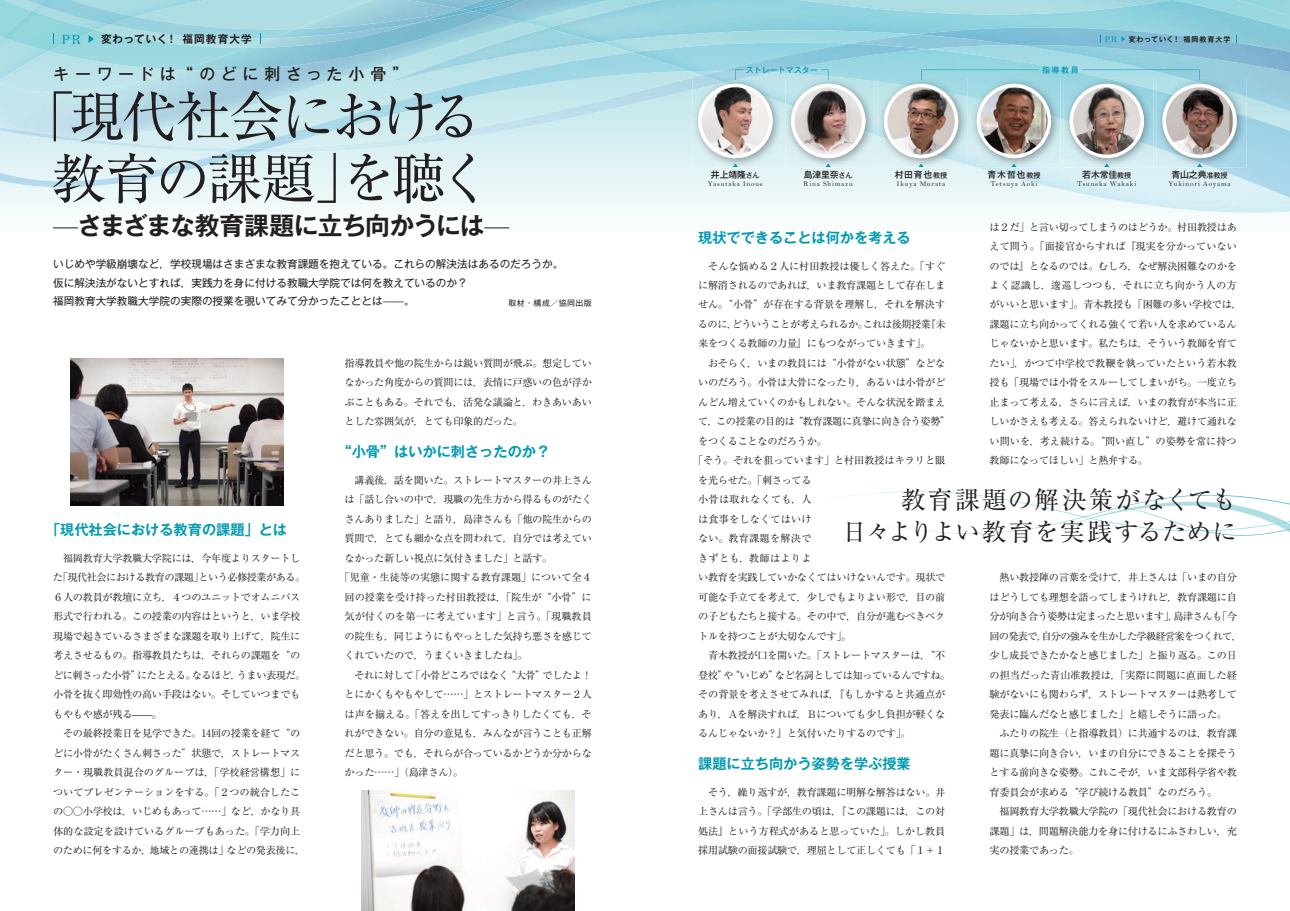
<style>
.page{position:relative;width:1290px;height:911px;background:#fff}
.page>*{position:absolute;margin:0;border:0;box-sizing:border-box;transform-origin:0 0}
.t1{font:54.88px/62px "Ryumin Pro";letter-spacing:-.06em;color:#231f20;text-align:center}
.t2{font:24.75px/31.9px "Ryumin Pro";letter-spacing:.03em;color:#231f20;text-align:right}
.t3{font:700 24.75px "Gothic MB101 Pro De";letter-spacing:-.04em;color:#231f20}
.t4{font:500 16px "Gothic MB101 Pro";letter-spacing:.355em;color:#231f20}
.t5{font:700 14.12px "Gothic MB101 Pro De";color:#029ab3}
.t6{font:14.12px "Bell";color:#029ab3}
.t7{font:10.62px/18.6px "Gothic MB101 Pro";color:#231f20}
.t8{font:700 10.62px "Gothic MB101 Pro De";letter-spacing:.095em;color:#231f20}
.t9{font:10.12px/19.5px "Ryumin Pro";letter-spacing:-.03em;color:#231f20}
.t10{font:10.12px "Ryumin Pro";letter-spacing:-.005em;color:#231f20}
.t11{font:10.12px "Ryumin Pro";letter-spacing:-.01em;color:#231f20}
.t12{font:10.12px "Ryumin Pro";letter-spacing:.025em;color:#231f20}
.t13{font:10.12px "Ryumin Pro";letter-spacing:-.05em;color:#231f20}
.t14{font:10.12px "Ryumin Pro";letter-spacing:.015em;color:#231f20}
.t15{font:500 8.88px "Gothic MB101 Pro";letter-spacing:-.015em;color:#231f20}
.t16{font:8.88px "Bell";color:#029ab3}
.t17{font:500 8px "Gothic MB101 Pro";color:#029ab3}
.t18{font:8px "Gothic MB101 Pro";letter-spacing:.05em;color:#231f20}
.t19{font:7.12px "Bell";letter-spacing:.115em;color:#231f20}
.t20{font:700 7.12px "Gothic MB101 Pro De";letter-spacing:.11em;color:#231f20}
.s1{font-family:"Gothic MB101 Pro";font-weight:300}
.s2{font-size:7.12px}
</style>
<div class="page">
<svg style="left:0;top:153px;width:1290px;height:61px"></svg>
<img style="left:0;top:0;width:383px;height:140px">
<img style="left:0;top:127px;width:89px;height:13px">
<img style="left:0;top:152px;width:255px;height:36px">
<img style="left:226px;top:148px;width:44px;height:5px">
<img style="left:239px;top:52px;width:284px;height:96px">
<svg style="left:0;top:0;width:27px;height:5px"></svg>
<img style="left:447px;top:9px;width:12px;height:1px">
<img style="left:180px;top:11px;width:311px;height:60px">
<img style="left:27px;top:0;width:269px;height:39px">
<img style="left:272px;top:13px;width:175px;height:25px">
<img style="left:418px;top:10px;width:55px;height:13px">
<img style="left:135px;top:0;width:73px;height:17px">
<img style="left:406px;top:0;width:53px;height:9px">
<img style="left:523px;top:22px;width:767px;height:191px">
<img style="left:491px;top:0;width:56px;height:22px">
<img style="left:547px;top:0;width:743px;height:112px">
<img style="left:915px;top:27px;width:375px;height:15px">
<img style="left:632px;top:42px;width:658px;height:156px">
<img style="left:720px;top:44px;width:207px;height:28px">
<img style="left:0;top:5px;width:110px;height:75px">
<img style="left:459px;top:0;width:67px;height:15px">
<img style="left:3px;top:11px;width:93px;height:40px">
<img style="left:39px;top:0;width:96px;height:25px">
<img style="left:465px;top:0;width:53px;height:11px">
<svg style="left:844px;top:491px;width:446px;height:44px"></svg>
<img style="left:70px;top:358px;width:213px;height:147px">
<img style="left:362px;top:790px;width:212px;height:121px">
<img style="left:692px;top:90px;width:90px;height:78px">
<img style="left:692px;top:78px;width:6px;height:12px">
<img style="left:772px;top:78px;width:10px;height:24px">
<img style="left:785px;top:135px;width:90px;height:33px">
<img style="left:785px;top:78px;width:90px;height:57px">
<img style="left:865px;top:78px;width:10px;height:3px">
<img style="left:878px;top:97px;width:6px;height:68px">
<img style="left:878px;top:78px;width:6px;height:19px">
<img style="left:1051px;top:119px;width:9px;height:49px">
<img style="left:1051px;top:78px;width:9px;height:41px">
<img style="left:1064px;top:147px;width:89px;height:21px">
<img style="left:1064px;top:78px;width:5px;height:69px">
<img style="left:1237px;top:78px;width:9px;height:13px">
<img style="left:1156px;top:91px;width:90px;height:77px">
<svg style="left:49px;top:30px;width:196px;height:40px;background:#a0d9e0"></svg>
<svg style="left:1121px;top:36px;width:4px;height:6px"></svg>
<svg style="left:791px;top:70px;width:74px;height:97px;background:#b5bbbc"></svg>
<svg style="left:1069px;top:70px;width:168px;height:97px;background:#aab7b9"></svg>
<img style="left:884px;top:70px;width:167px;height:98px">
<svg style="left:698px;top:70px;width:74px;height:97px;background:#c1c5c6"></svg>
<h3 class="t6" style="left:62px;top:31px;width:21px">PR</h3>
<p class="t8" style="left:101px;top:30px;width:152px">変わっていく！ 福岡教育大学</p>
<p class="t16" style="left:1105px;top:34px;width:14px">PR</p>
<p class="t20" style="left:1129px;top:33px;width:103px">変わっていく！ 福岡教育大学</p>
<p class="t17" style="left:746px;top:63px;width:73px">ストレートマスター</p>
<p class="t17" style="left:1042px;top:63px;width:38px">指導教員</p>
<h3 class="t4" style="left:53px;top:60px;width:357px">キーワードは“のどに刺さった小骨”</h3>
<h1 class="t1" style="left:20px;top:82px;width:474px">「現代社会における教育の課題」を聴く</h1>
<h2 class="t3" style="left:53px;top:204px;width:458px"><span class="s1">̶</span>さまざまな教育課題に立ち向かうには<span class="s1">̶</span></h2>
<p class="t7" style="left:53px;top:253px;width:512px">いじめや学級崩壊など，学校現場はさまざまな教育課題を抱えている。これらの解決法はあるのだろうか。仮に解決法がないとすれば，実践力を身に付ける教職大学院では何を教えているのか？　<br>福岡教育大学教職大学院の実際の授業を覗いてみて分かったこととは̶̶。</p>
<p class="t18" style="left:508px;top:296px;width:85px">取材・構成／協同出版</p>
<h3 class="t5" style="left:46px;top:518px;width:242px">「現代社会における教育の課題」とは</h3>
<p class="t9" style="left:53px;top:548px;width:254px">　福岡教育大学教職大学院には，今年度よりスタートした「現代社会における教育の課題」という必修授業がある。<br>６人の教員が教壇に立ち，４つのユニットでオムニバス形式で行われる。この授業の内容はというと，いま学校現場で起きているさまざまな課題を取り上げて，院生に考えさせるもの。指導教員たちは，それらの課題を“のどに刺さった小骨”にたとえる。なるほど，うまい表現だ。小骨を抜く即効性の高い手段はない。そしていつまでももやもや感が残る̶̶。<br>　その最終授業日を見学できた。14回の授業を経て“のどに小骨がたくさん刺さった”状態で，ストレートマスター・現職教員混合のグループは，「学校経営構想」についてプレゼンテーションをする。「２つの統合したこの○○小学校は，いじめもあって……」など，かなり具体的な設定を設けているグループもあった。「学力向上のために何をするか，地域との連携は」などの発表後に，</p>
<p class="t9" style="left:345px;top:353px;width:249px;text-align:justify">指導教員や他の院生からは鋭い質問が飛ぶ。想定していなかった角度からの質問には，表情に戸惑いの色が浮かぶこともある。それでも，活発な議論と，わきあいあいとした雰囲気が，とても印象的だった。</p>
<h3 class="t5" style="left:338px;top:440px;width:214px">“小骨”はいかに刺さったのか？</h3>
<p class="t9" style="left:345px;top:470px;width:249px">　講義後，話を聞いた。ストレートマスターの井上さん</p>
<p class="t9" style="left:345px;top:489px;width:249px">は「話し合いの中で，現職の先生方から得るものがたく</p>
<p class="t9" style="left:345px;top:509px;width:249px">さんありました」と語り，島津さんも「他の院生からの</p>
<p class="t9" style="left:345px;top:528px;width:249px">質問で，とても細かな点を問われて，自分では考えてい</p>
<p class="t9" style="left:345px;top:547px;width:209px">なかった新しい視点に気付きました」と話す。</p>
<p class="t10" style="left:339px;top:569px;width:254px">「児童・生徒等の実態に関する教育課題」について全４</p>
<p class="t10" style="left:345px;top:589px;width:249px">回の授業を受け持った村田教授は，「院生が“小骨”に</p>
<p class="t10" style="left:345px;top:608px;width:249px">気が付くのを第一に考えています」と言う。「現職教員</p>
<p class="t9" style="left:345px;top:625px;width:249px">の院生も，同じようにもやっとした気持ち悪さを感じて</p>
<p class="t9" style="left:345px;top:645px;width:184px">くれていたので，うまくいきましたね」。</p>
<p class="t9" style="left:345px;top:664px;width:249px">　それに対して「小骨どころではなく“大骨”でしたよ！</p>
<p class="t9" style="left:345px;top:684px;width:249px">とにかくもやもやして……」とストレートマスター２人</p>
<p class="t10" style="left:345px;top:706px;width:249px">は声を揃える。「答えを出してすっきりしたくても，そ</p>
<p class="t9" style="left:345px;top:723px;width:249px">れができない。自分の意見も，みんなが言うことも正解</p>
<p class="t9" style="left:345px;top:742px;width:249px">だと思う。でも，それらが合っているかどうか分からな</p>
<p class="t9" style="left:345px;top:762px;width:120px">かった……」（島津さん）。</p>
<p class="t15" style="left:711px;top:168px;width:50px">井上靖隆<span class="s2">さん</span></p>
<p class="t19" style="left:708px;top:180px;width:56px">Yasutaka Inoue</p>
<p class="t15" style="left:804px;top:168px;width:50px">島津里奈<span class="s2">さん</span></p>
<p class="t19" style="left:803px;top:180px;width:51px">Rina Shimazu</p>
<p class="t15" style="left:895px;top:168px;width:54px">村田育也<span class="s2">教授</span></p>
<p class="t19" style="left:897px;top:180px;width:50px">Ikuya Murata</p>
<p class="t15" style="left:987px;top:168px;width:55px">青木哲也<span class="s2">教授</span></p>
<p class="t19" style="left:990px;top:180px;width:48px">Tetsuya Aoki</p>
<p class="t15" style="left:1082px;top:168px;width:51px">若木常佳<span class="s2">教授</span></p>
<p class="t19" style="left:1077px;top:180px;width:61px">Tsuneka Wakaki</p>
<p class="t15" style="left:1171px;top:168px;width:57px">青山之典<span class="s2">准教授</span></p>
<p class="t19" style="left:1168px;top:180px;width:64px">Yukinori Aoyama</p>
<p class="t9" style="left:989px;top:216px;width:254px">は２だ」と言い切ってしまうのはどうか。村田教授はあえて問う。「面接官からすれば『現実を分かっていないのでは』となるのでは。むしろ，なぜ解決困難なのかをよく認識し，逡巡しつつも，それに立ち向かう人の方がいいと思います」。青木教授も「困難の多い学校では，課題に立ち向かってくれる強くて若い人を求めているんじゃないかと思います。私たちは，そういう教師を育てたい」，かつて中学校で教鞭を執っていたという若木教授も「現場では小骨をスルーしてしまいがち。一度立ち止まって考える，さらに言えば，いまの教育が本当に正しいかさえも考える。答えられないけど，避けて通れない問いを，考え続ける。“問い直し”の姿勢を常に持つ教師になってほしい」と熱弁する。</p>
<h3 class="t5" style="left:698px;top:225px;width:214px">現状でできることは何かを考える</h3>
<p class="t11" style="left:698px;top:258px;width:249px">　そんな悩める２人に村田教授は優しく答えた。「すぐ</p>
<p class="t9" style="left:698px;top:275px;width:249px">に解消されるのであれば，いま教育課題として存在しま</p>
<p class="t10" style="left:698px;top:297px;width:249px">せん。“小骨”が存在する背景を理解し，それを解決す</p>
<p class="t13" style="left:698px;top:316px;width:249px">るのに，どういうことが考えられるか。これは後期授業『未</p>
<p class="t9" style="left:698px;top:333px;width:234px">来をつくる教師の力量』にもつながっていきます」。</p>
<p class="t9" style="left:698px;top:353px;width:249px">　おそらく，いまの教員には“小骨がない状態”などな</p>
<p class="t9" style="left:698px;top:372px;width:249px">いのだろう。小骨は大骨になったり，あるいは小骨がど</p>
<p class="t9" style="left:698px;top:392px;width:249px">んどん増えていくのかもしれない。そんな状況を踏まえ</p>
<p class="t9" style="left:698px;top:411px;width:254px">て，この授業の目的は“教育課題に真摯に向き合う姿勢”</p>
<p class="t9" style="left:698px;top:431px;width:130px">をつくることなのだろうか。</p>
<p class="t10" style="left:693px;top:453px;width:254px">「そう。それを狙っています」と村田教授はキラリと眼</p>
<p class="t9" style="left:698px;top:470px;width:115px">を光らせた。「刺さってる</p>
<p class="t12" style="left:698px;top:492px;width:115px">小骨は取れなくても，人</p>
<p class="t14" style="left:698px;top:511px;width:115px">は食事をしなくてはいけ</p>
<p class="t12" style="left:698px;top:530px;width:115px">ない。教育課題を解決で</p>
<p class="t12" style="left:698px;top:550px;width:115px">きずとも，教師はよりよ</p>
<p class="t9" style="left:698px;top:567px;width:249px">い教育を実践していかなくてはいけないんです。現状で</p>
<p class="t9" style="left:698px;top:586px;width:249px">可能な手立てを考えて，少しでもよりよい形で，目の前</p>
<p class="t9" style="left:698px;top:606px;width:249px">の子どもたちと接する。その中で，自分が進むべきベク</p>
<p class="t9" style="left:698px;top:625px;width:155px">トルを持つことが大切なんです」。</p>
<p class="t9" style="left:698px;top:645px;width:249px">　青木教授が口を開いた。「ストレートマスターは，“不</p>
<p class="t9" style="left:698px;top:664px;width:254px">登校”や“いじめ”など名詞としては知っているんですね。</p>
<p class="t11" style="left:698px;top:686px;width:249px">その背景を考えさせてみれば，『もしかすると共通点が</p>
<p class="t9" style="left:698px;top:703px;width:249px">あり，Ａを解決すれば，Ｂについても少し負担が軽くな</p>
<p class="t9" style="left:698px;top:723px;width:214px">るんじゃないか？』と気付いたりするのです」。</p>
<h3 class="t5" style="left:698px;top:752px;width:214px">課題に立ち向かう姿勢を学ぶ授業</h3>
<p class="t9" style="left:698px;top:781px;width:249px;text-align:justify">　そう，繰り返すが，教育課題に明解な解答はない。井上さんは言う。「学部生の頃は，『この課題には，この対処法』という方程式があると思っていた」。しかし教員採用試験の面接試験で，理屈として正しくても「１＋１</p>
<h2 class="t2" style="left:842px;top:482px;width:396px">教育課題の解決策がなくても<br>日々よりよい教育を実践するために</h2>
<p class="t9" style="left:989px;top:567px;width:254px">　熱い教授陣の言葉を受けて，井上さんは「いまの自分はどうしても理想を語ってしまうけれど，教育課題に自分が向き合う姿勢は定まったと思います」，島津さんも「今回の発表で，自分の強みを生かした学級経営案をつくれて，少し成長できたかなと感じました」と振り返る。この日の担当だった青山准教授は，「実際に問題に直面した経験がないにも関わらず，ストレートマスターは熟考して発表に臨んだなと感じました」と嬉しそうに語った。<br>　ふたりの院生（と指導教員）に共通するのは，教育課題に真摯に向き合い，いまの自分にできることを探そうとする前向きな姿勢。これこそが，いま文部科学省や教育委員会が求める“学び続ける教員”なのだろう。<br>　福岡教育大学教職大学院の「現代社会における教育の課題」は，問題解決能力を身に付けるにふさわしい，充実の授業であった。</p>
</div>
